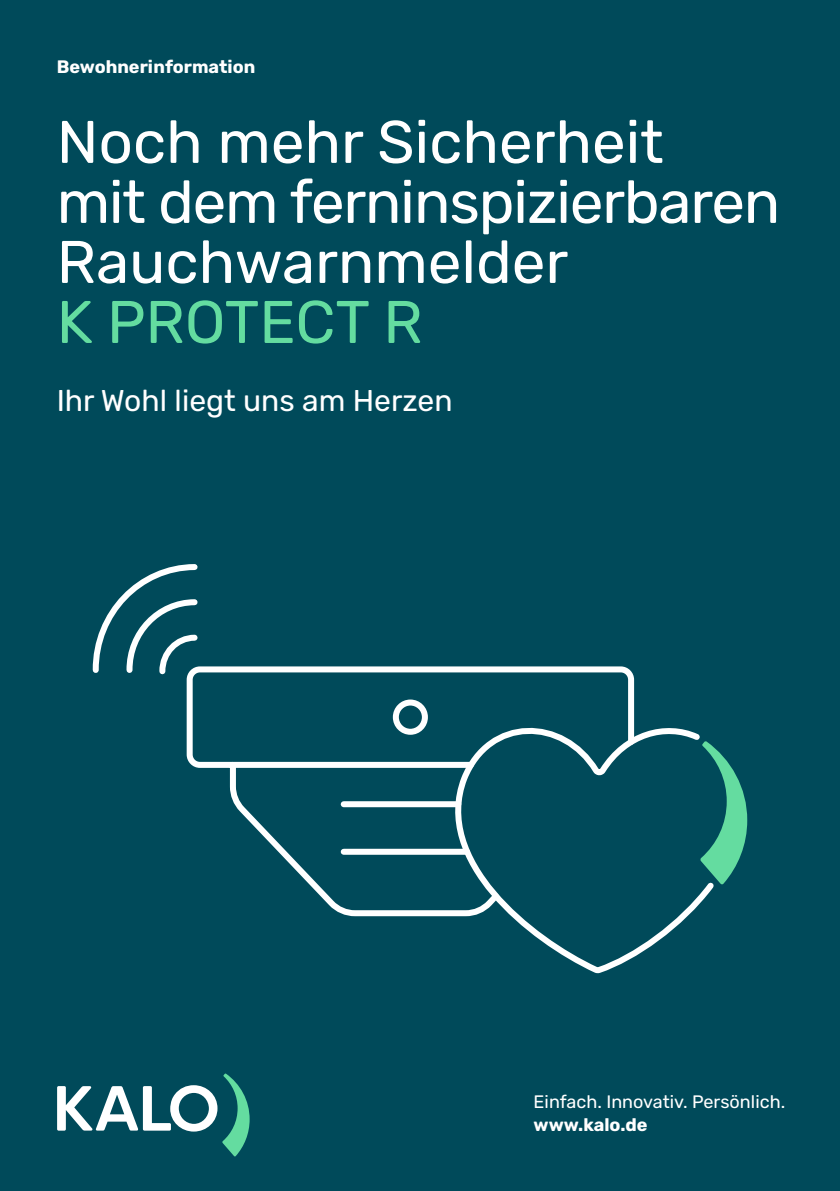
<style>
.page{position:relative;width:840px;height:1191px;background:#fff}
.page>*{position:absolute;margin:0;border:0;box-sizing:border-box;transform-origin:0 0}
.t1{font:60px/60px "Rubik KALO Regular";color:#fff}
.t2{font:60px "Rubik KALO Regular";color:#64dca0}
.t3{font:30px "Rubik KALO Regular";color:#fff}
.t4{font:18px "Rubik KALO Bold";color:#fff}
.t5{font:18px "Rubik KALO Regular";color:#fff}
</style>
<div class="page">
<div style="left:0;top:0;width:839px;height:1191px;background:#004a5a"></div>
<svg style="left:57px;top:1073px;width:192px;height:83px"></svg>
<svg style="left:92px;top:564px;width:543px;height:353px"></svg>
<svg style="left:432px;top:716px;width:282px;height:258px"></svg>
<svg style="left:699px;top:741px;width:47px;height:143px"></svg>
<p class="t4" style="left:57px;top:56px;width:200px">Bewohnerinformation</p>
<p class="t1" style="left:57px;top:114px;width:724px">Noch mehr Sicherheit<br>mit dem ferninspizierbaren<br>Rauchwarnmelder</p>
<p class="t2" style="left:57px;top:288px;width:367px">K PROTECT R</p>
<p class="t3" style="left:57px;top:383px;width:397px">Ihr Wohl liegt uns am Herzen</p>
<p class="t5" style="left:533px;top:1091px;width:253px">Einfach. Innovativ. Persönlich.</p>
<p class="t4" style="left:533px;top:1114px;width:115px">www.kalo.de</p>
</div>
